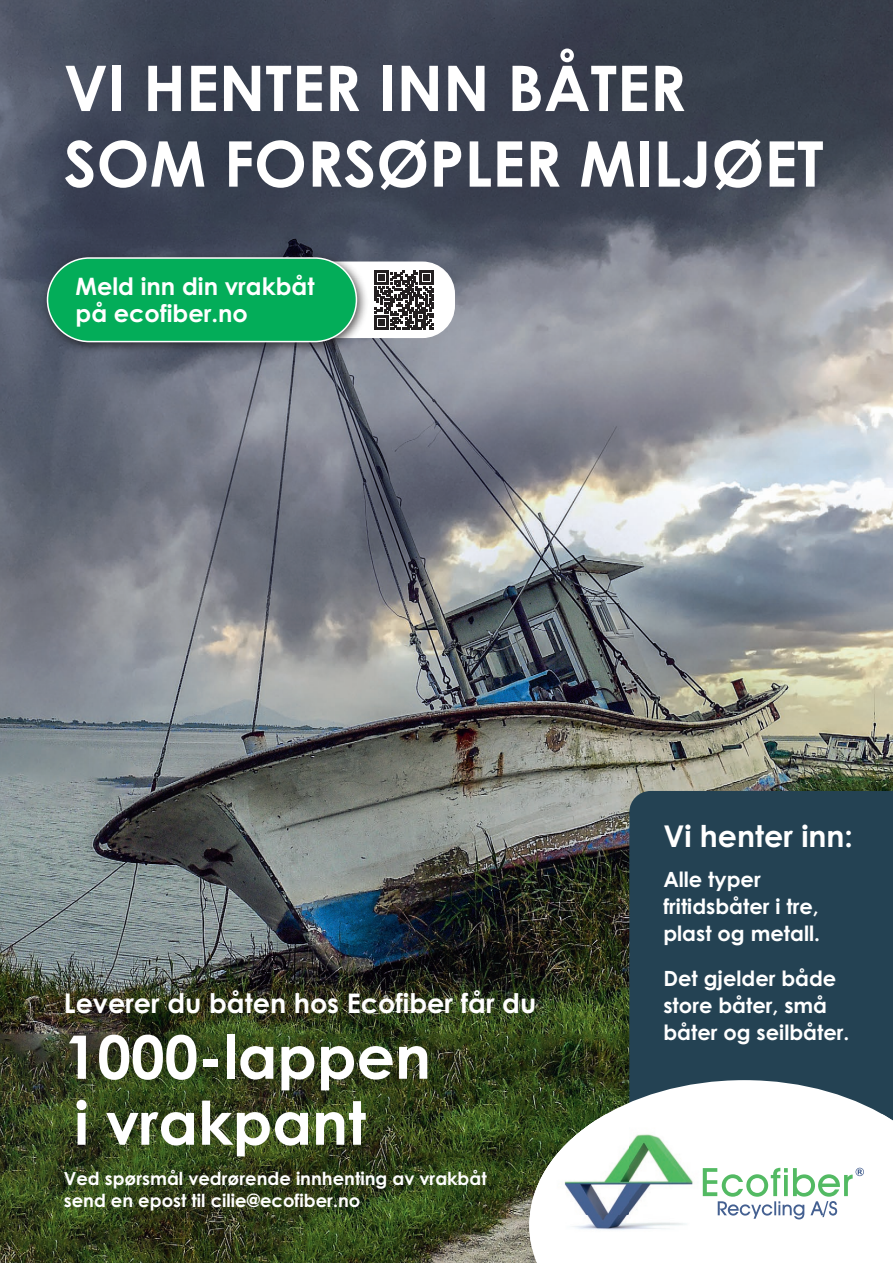
<style>
.page{position:relative;width:893px;height:1263px;background:#fff}
.page>*{position:absolute;margin:0;border:0;box-sizing:border-box;transform-origin:0 0}
.t1{font:700 63px/75.6px "Century Gothic";color:#fff}
.t2{font:700 60px/66px "Century Gothic";color:#fff}
.t3{font:700 30px "Century Gothic";color:#fff}
.t4{font:700 27px "Century Gothic";color:#fff}
.t5{font:700 24px/27px "Century Gothic";color:#fff}
.t6{font:700 21px/27px "Century Gothic";color:#fff}
.t7{font:700 18px/21.6px "Century Gothic";color:#fff}
</style>
<div class="page">
<img style="left:0;top:0;width:893px;height:1263px">
<div style="left:145px;top:262px;width:309px;height:75px;background:#fff;border-radius:32px"></div>
<svg style="left:374px;top:270px;width:60px;height:60px"></svg>
<div style="left:145px;top:261px;width:310px;height:77px;border:2px solid #fff;border-radius:32px"></div>
<div style="left:40px;top:250px;width:328px;height:104px;background:#231f20;opacity:.75"></div>
<div style="left:48px;top:258px;width:308px;height:84px;background:#03ad59;border-radius:42px"></div>
<div style="left:47px;top:257px;width:310px;height:85px;border:2px solid #fff;border-radius:42px"></div>
<div style="left:629px;top:791px;width:264px;height:289px;background:#244253"></div>
<svg style="left:529px;top:1080px;width:364px;height:183px"></svg>
<svg style="left:529px;top:1114px;width:364px;height:134px"></svg>
<img style="left:529px;top:1120px;width:206px;height:124px">
<svg style="left:703px;top:1168px;width:161px;height:51px"></svg>
<h1 class="t1" style="left:64px;top:49px;width:761px">VI HENTER INN BÅTER<br>SOM FORSØPLER MILJØET</h1>
<p class="t5" style="left:76px;top:272px;width:241px">Meld inn din vrakbåt på ecofiber.no</p>
<p class="t4" style="left:64px;top:986px;width:474px">Leverer du båten hos Ecofiber får du</p>
<h2 class="t2" style="left:64px;top:1022px;width:369px">1000-lappen i vrakpant</h2>
<p class="t7" style="left:64px;top:1167px;width:424px">Ved spørsmål vedrørende innhenting av vrakbåt send en epost til cilie@ecofiber.no</p>
<h3 class="t3" style="left:663px;top:818px;width:191px">Vi henter inn:</h3>
<p class="t6" style="left:663px;top:866px;width:158px">Alle typer fritidsbåter i tre, plast og metall.</p>
<p class="t6" style="left:663px;top:965px;width:188px">Det gjelder både store båter, små båter og seil båter.</p>
</div>
